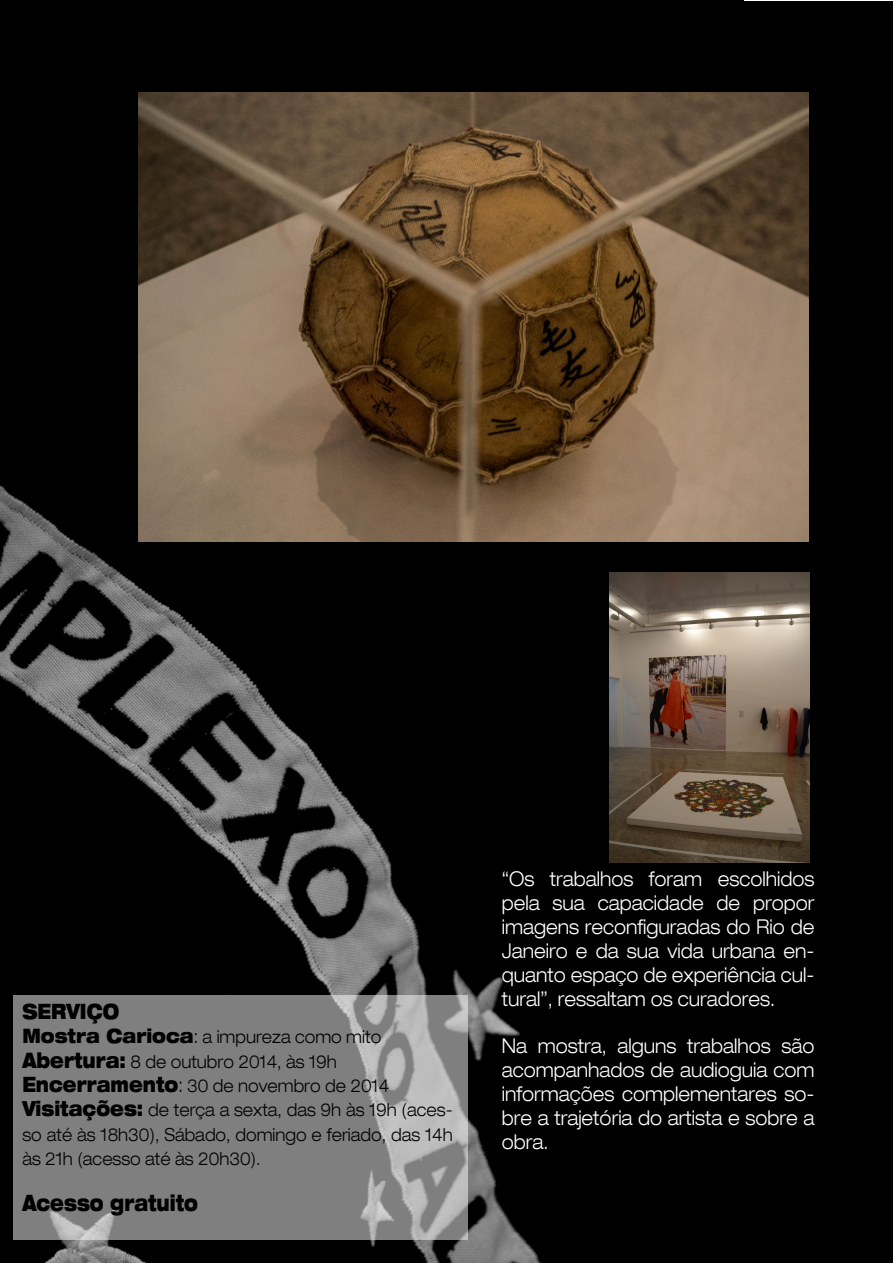
<style>
.page{position:relative;width:893px;height:1263px;background:#fff}
.page>*{position:absolute;margin:0;border:0;box-sizing:border-box;transform-origin:0 0}
.t1{font:900 expanded 22.5px "Helvetica 93";color:#020101;scale:.7 1}
.t2{font:900 expanded 21.15px "Helvetica 93";color:#020101;scale:.75 1}
.t3{font:300 expanded 20.4px/24px "Helvetica 43";color:#fff;text-align:justify;scale:.88 1}
.t4{font:300 expanded 18px/24.3px "Helvetica 43";color:#020101;scale:.88 1}
.s1{font-family:"Helvetica 93";font-weight:900;font-size:19.8px}
.s2{font-size:19.8px}
.s3{font-family:"Helvetica 93";font-weight:900;font-size:21.3px}
.s4{font-family:"Helvetica 93";font-weight:900;font-size:21.15px}
.s5{font-size:21.15px}
.s6{font-family:"Helvetica 93";font-weight:900;font-size:20.85px}
</style>
<div class="page">
<div style="left:0;top:0;width:744px;height:485px;background:#000"></div>
<img style="left:0;top:485px;width:654px;height:778px">
<div style="left:654px;top:1px;width:239px;height:1262px;background:#000"></div>
<img style="left:610px;top:572px;width:199px;height:291px">
<img style="left:138px;top:92px;width:671px;height:449px">
<svg style="left:13px;top:995px;width:455px;height:244px;background:#878787"></svg>
<p class="t2" style="left:22px;top:997px;width:131px">SERVIÇO</p>
<p class="t4" style="left:22px;top:1024px;width:491px"><span class="s1">Mostra Carioca</span><span class="s2">:</span> a impureza como mito <span class="s3">Abertura:</span> 8 de outubro 2014, às 19h <span class="s4">Encerramento</span><span class="s5">:</span> 30 de novembro de 2014<br><span class="s6">Visitações:</span> de terça a sexta, das 9h às 19h (aces&shy;so até às 18h30), Sábado, domingo e feriado, das 14h às 21h (acesso até às 20h30).</p>
<p class="t1" style="left:22px;top:1189px;width:252px">Acesso gratuito</p>
<p class="t3" style="left:502px;top:866px;width:357px">“Os trabalhos foram escolhidos pela sua capacidade de propor imagens reconfiguradas do Rio de Janeiro e da sua vida urbana en&shy;quanto espaço de experiência cul&shy;tural”, ressaltam os curadores.</p>
<p class="t3" style="left:502px;top:1034px;width:357px">Na mostra, alguns trabalhos são acompanhados de audioguia com informações complementares so&shy;bre a trajetória do artista e sobre a obra.</p>
</div>
